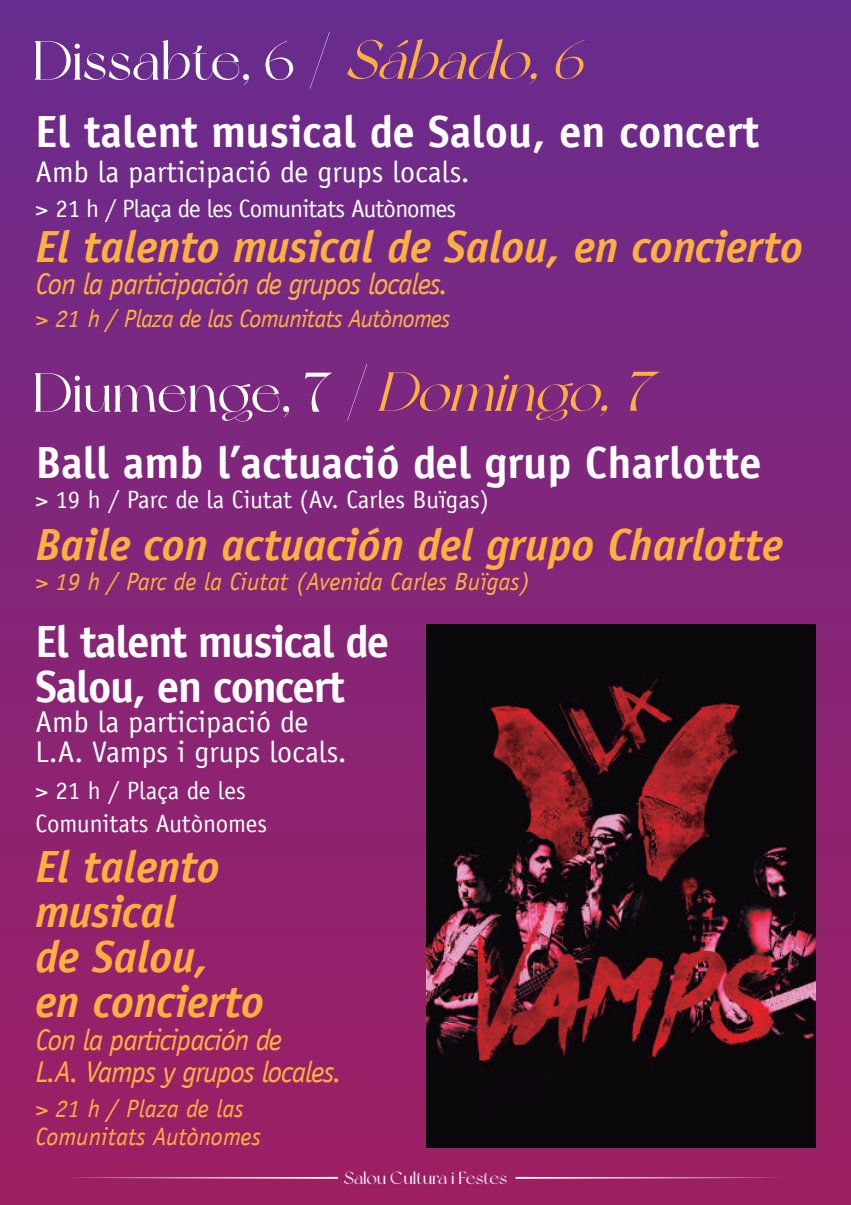
<style>
.page{position:relative;width:851px;height:1205px;background:#fff}
.page>*{position:absolute;margin:0;border:0;box-sizing:border-box;transform-origin:0 0}
.t1{font:55px "New York";letter-spacing:-.01em;color:#fff}
.t2{font:italic 700 45px/45px "Officina Sans LT";color:#fbb03f}
.t3{font:700 45px "Officina Sans LT";color:#fff}
.t4{font:700 45px/45px "Officina Sans LT";letter-spacing:-.03em;color:#fff}
.t5{font:italic 30px/32.5px "Officina Sans LT";letter-spacing:-.035em;color:#fbb03f}
.t6{font:30px/30px "Officina Sans LT";color:#fff}
.t7{font:italic 25px/27.5px "Officina Sans LT";color:#fbb03f}
.t8{font:25px/32.5px "Officina Sans LT";color:#fff}
.t9{font:25px "Officina Sans LT";letter-spacing:-.03em;color:#fff}
.t10{font:italic 25px "Officina Sans LT";letter-spacing:-.03em;color:#fbb03f}
.t11{font:17.5px "New York";color:#fff}
.s1{font-style:italic;color:#fbb03f}
</style>
<div class="page">
<div style="left:0;top:0;width:850px;height:1205px;background:linear-gradient(to bottom,#692c8f,#9e1f62)"></div>
<svg style="left:64px;top:1177px;width:274px;height:2px"></svg>
<svg style="left:515px;top:1177px;width:271px;height:2px"></svg>
<img style="left:427px;top:625px;width:388px;height:522px">
<p class="t1" style="left:33px;top:27px;width:568px">Dissabte, 6 / <span class="s1">Sábado,6</span></p>
<p class="t3" style="left:35px;top:103px;width:725px">El talent musical de Salou, en concert</p>
<p class="t6" style="left:35px;top:157px;width:435px">Amb la participació de grups locals.</p>
<p class="t9" style="left:35px;top:194px;width:422px">&gt; 21 h / Plaça de les Comunitats Autònomes</p>
<p class="t2" style="left:35px;top:224px;width:768px">El talento musical de Salou, en concierto</p>
<p class="t5" style="left:35px;top:268px;width:414px">Con la participación de grupos locales.</p>
<p class="t10" style="left:35px;top:304px;width:416px">&gt; 21 h / Plaza de las Comunitats Autònomes</p>
<p class="t1" style="left:33px;top:359px;width:636px">Diumenge, 7 / <span class="s1">Domingo,7</span></p>
<p class="t3" style="left:35px;top:434px;width:727px">Ball amb l’actuació del grup Charlotte</p>
<p class="t8" style="left:35px;top:483px;width:455px">&gt; 19 h / Parc de la Ciutat (Av. Carles Buïgas)</p>
<p class="t2" style="left:35px;top:522px;width:748px">Baile con actuación del grupo Charlotte</p>
<p class="t7" style="left:35px;top:568px;width:496px">&gt; 19 h / Parc de la Ciutat (Avenida Carles Buïgas)</p>
<p class="t4" style="left:35px;top:618px;width:355px">El talent musical de<br>Salou, en concert</p>
<p class="t6" style="left:35px;top:707px;width:313px">Amb la participació de<br>L.A. Vamps i grups locals.</p>
<p class="t8" style="left:35px;top:775px;width:233px">&gt; 21 h / Plaça de les<br>Comunitats Autònomes</p>
<p class="t2" style="left:35px;top:844px;width:230px">El talento musical<br>de Salou, en concierto</p>
<p class="t5" style="left:35px;top:1023px;width:308px">Con la participación de<br>L.A. Vamps y grupos locales.</p>
<p class="t7" style="left:35px;top:1095px;width:227px">&gt; 21 h / Plaza de las<br>Comunitats Autònomes</p>
<p class="t11" style="left:344px;top:1168px;width:164px">Salou Cultura i Festes</p>
</div>
